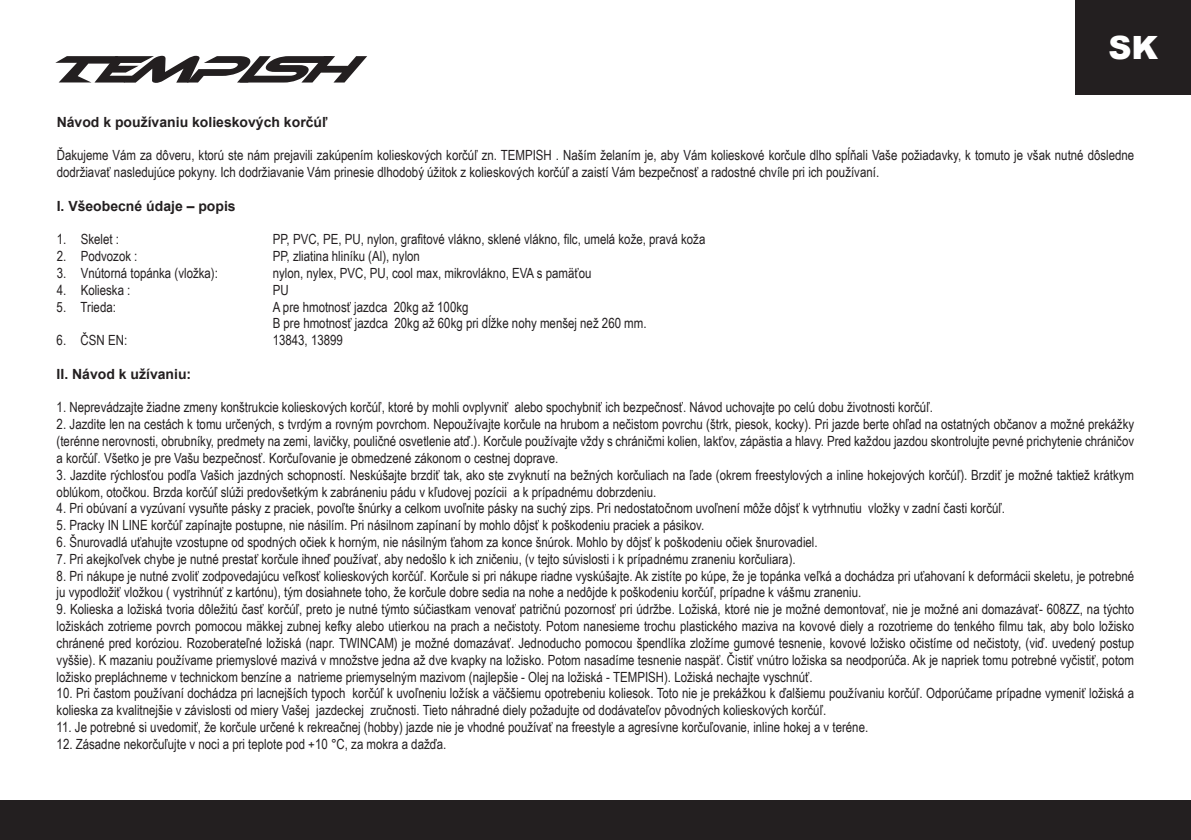
<style>
.page{position:relative;width:1191px;height:840px;background:#fff}
.page>*{position:absolute;margin:0;border:0;box-sizing:border-box;transform-origin:0 0}
.t1{font:900 32px "Arial";color:#fff}
.t2{font:14px/16.8px "Arial Narrow";color:#231f20}
.t3{font:700 14px "Arial";color:#231f20}
</style>
<div class="page">
<div style="left:1075px;top:0;width:116px;height:94px;background:#231f20"></div>
<div style="left:0;top:800px;width:1191px;height:39px;background:#231f20"></div>
<svg style="left:55px;top:56px;width:312px;height:27px"></svg>
<h1 class="t1" style="left:1108px;top:24px;width:51px">SK</h1>
<p class="t3" style="left:57px;top:112px;width:272px">Návod k používaniu kolieskových korčúľ</p>
<p class="t2" style="left:57px;top:146px;width:1079px">Ďakujeme Vám za dôveru, ktorú ste nám prejavili zakúpením kolieskových korčúľ zn. TEMPISH . Naším želaním je, aby Vám kolieskové korčule dlho spĺňali Vaše požiadavky, k tomuto je však nutné dôsledne dodržiavať nasledujúce pokyny. Ich dodržiavanie Vám prinesie dlhodobý úžitok z kolieskových korčúľ a zaistí Vám bezpečnosť a radostné chvíle pri ich používaní.</p>
<p class="t3" style="left:57px;top:196px;width:180px">I. Všeobecné údaje – popis</p>
<p class="t2" style="left:57px;top:230px;width:64px">1. Skelet :</p>
<p class="t2" style="left:273px;top:230px;width:434px">PP, PVC, PE, PU, nylon, grafitové vlákno, sklené vlákno, filc, umelá kože, pravá koža</p>
<p class="t2" style="left:57px;top:247px;width:82px">2. Podvozok :</p>
<p class="t2" style="left:273px;top:247px;width:149px">PP, zliatina hliníku (Al), nylon</p>
<p class="t2" style="left:57px;top:264px;width:163px">3. Vnútorná topánka (vložka):</p>
<p class="t2" style="left:273px;top:264px;width:320px">nylon, nylex, PVC, PU, cool max, mikrovlákno, EVA s pamäťou</p>
<p class="t2" style="left:57px;top:281px;width:75px">4. Kolieska :</p>
<p class="t2" style="left:273px;top:281px;width:17px">PU</p>
<p class="t2" style="left:57px;top:297px;width:61px">5. Trieda:</p>
<p class="t2" style="left:273px;top:297px;width:375px">A pre hmotnosť jazdca 20kg až 100kg<br>B pre hmotnosť jazdca 20kg až 60kg pri dĺžke nohy menšej než 260 mm.</p>
<p class="t2" style="left:57px;top:331px;width:72px">6. ČSN EN:</p>
<p class="t2" style="left:273px;top:331px;width:72px">13843, 13899</p>
<p class="t3" style="left:57px;top:364px;width:136px">II. Návod k užívaniu:</p>
<p class="t2" style="left:57px;top:398px;width:877px">1. Neprevádzajte žiadne zmeny konštrukcie kolieskových korčúľ, ktoré by mohli ovplyvniť alebo spochybniť ich bezpečnosť. Návod uchovajte po celú dobu životnosti korčúľ.</p>
<p class="t2" style="left:57px;top:415px;width:1079px;text-align:justify">2. Jazdite len na cestách k tomu určených, s tvrdým a rovným povrchom. Nepoužívajte korčule na hrubom a nečistom povrchu (štrk, piesok, kocky). Pri jazde berte ohľad na ostatných občanov a možné prekážky (terénne nerovnosti, obrubníky, predmety na zemi, lavičky, pouličné osvetlenie atď.). Korčule používajte vždy s chráničmi kolien, lakťov, zápästia a hlavy. Pred každou jazdou skontrolujte pevné prichytenie chráničov a korčúľ. Všetko je pre Vašu bezpečnosť. Korčuľovanie je obmedzené zákonom o cestnej doprave.</p>
<p class="t2" style="left:57px;top:465px;width:1079px">3. Jazdite rýchlosťou podľa Vašich jazdných schopností. Neskúšajte brzdiť tak, ako ste zvyknutí na bežných korčuliach na ľade (okrem freestylových a inline hokejových korčúľ). Brzdiť je možné taktiež krátkym oblúkom, otočkou. Brzda korčúľ slúži predovšetkým k zabráneniu pádu v kľudovej pozícii a k prípadnému dobrzdeniu.</p>
<p class="t2" style="left:57px;top:499px;width:950px">4. Pri obúvaní a vyzúvaní vysuňte pásky z praciek, povoľte šnúrky a celkom uvoľnite pásky na suchý zips. Pri nedostatočnom uvoľnení môže dôjsť k vytrhnutiu vložky v zadní časti korčúľ.</p>
<p class="t2" style="left:57px;top:516px;width:649px">5. Pracky IN LINE korčúľ zapínajte postupne, nie násilím. Pri násilnom zapínaní by mohlo dôjsť k poškodeniu praciek a pásikov.</p>
<p class="t2" style="left:57px;top:533px;width:762px">6. Šnurovadlá uťahujte vzostupne od spodných očiek k horným, nie násilným ťahom za konce šnúrok. Mohlo by dôjsť k poškodeniu očiek šnurovadiel.</p>
<p class="t2" style="left:57px;top:549px;width:740px">7. Pri akejkoľvek chybe je nutné prestať korčule ihneď používať, aby nedošlo k ich zničeniu, (v tejto súvislosti i k prípadnému zraneniu korčuliara).</p>
<p class="t2" style="left:57px;top:566px;width:1079px">8. Pri nákupe je nutné zvoliť zodpovedajúcu veľkosť kolieskových korčúľ. Korčule si pri nákupe riadne vyskúšajte. Ak zistíte po kúpe, že je topánka veľká a dochádza pri uťahovaní k deformácii skeletu, je potrebné ju vypodložiť vložkou ( vystrihnúť z kartónu), tým dosiahnete toho, že korčule dobre sedia na nohe a nedôjde k poškodeniu korčúľ, prípadne k vášmu zraneniu.</p>
<p class="t2" style="left:57px;top:600px;width:1079px;text-align:justify">9. Kolieska a ložiská tvoria dôležitú časť korčúľ, preto je nutné týmto súčiastkam venovať patričnú pozornosť pri údržbe. Ložiská, ktoré nie je možné demontovať, nie je možné ani domazávať- 608ZZ, na týchto ložiskách zotrieme povrch pomocou mäkkej zubnej kefky alebo utierkou na prach a nečistoty. Potom nanesieme trochu plastického maziva na kovové diely a rozotrieme do tenkého filmu tak, aby bolo ložisko chránené pred koróziou. Rozoberateľné ložiská (napr. TWINCAM) je možné domazávať. Jednoducho pomocou špendlíka zložíme gumové tesnenie, kovové ložisko očistíme od nečistoty, (viď. uvedený postup vyššie). K mazaniu používame priemyslové mazivá v množstve jedna až dve kvapky na ložisko. Potom nasadíme tesnenie naspäť. Čistiť vnútro ložiska sa neodporúča. Ak je napriek tomu potrebné vyčistiť, potom ložisko prepláchneme v technickom benzíne a natrieme priemyselným mazivom (najlepšie - Olej na ložiská - TEMPISH). Ložiská nechajte vyschnúť.</p>
<p class="t2" style="left:57px;top:684px;width:1079px">10. Pri častom používaní dochádza pri lacnejších typoch korčúľ k uvoľneniu ložísk a väčšiemu opotrebeniu koliesok. Toto nie je prekážkou k ďalšiemu používaniu korčúľ. Odporúčame prípadne vymeniť ložiská a kolieska za kvalitnejšie v závislosti od miery Vašej jazdeckej zručnosti. Tieto náhradné diely požadujte od dodávateľov pôvodných kolieskových korčúľ.</p>
<p class="t2" style="left:57px;top:717px;width:813px">11. Je potrebné si uvedomiť, že korčule určené k rekreačnej (hobby) jazde nie je vhodné používať na freestyle a agresívne korčuľovanie, inline hokej a v teréne.</p>
<p class="t2" style="left:57px;top:734px;width:391px">12. Zásadne nekorčuľujte v noci a pri teplote pod +10 °C, za mokra a dažďa.</p>
</div>
